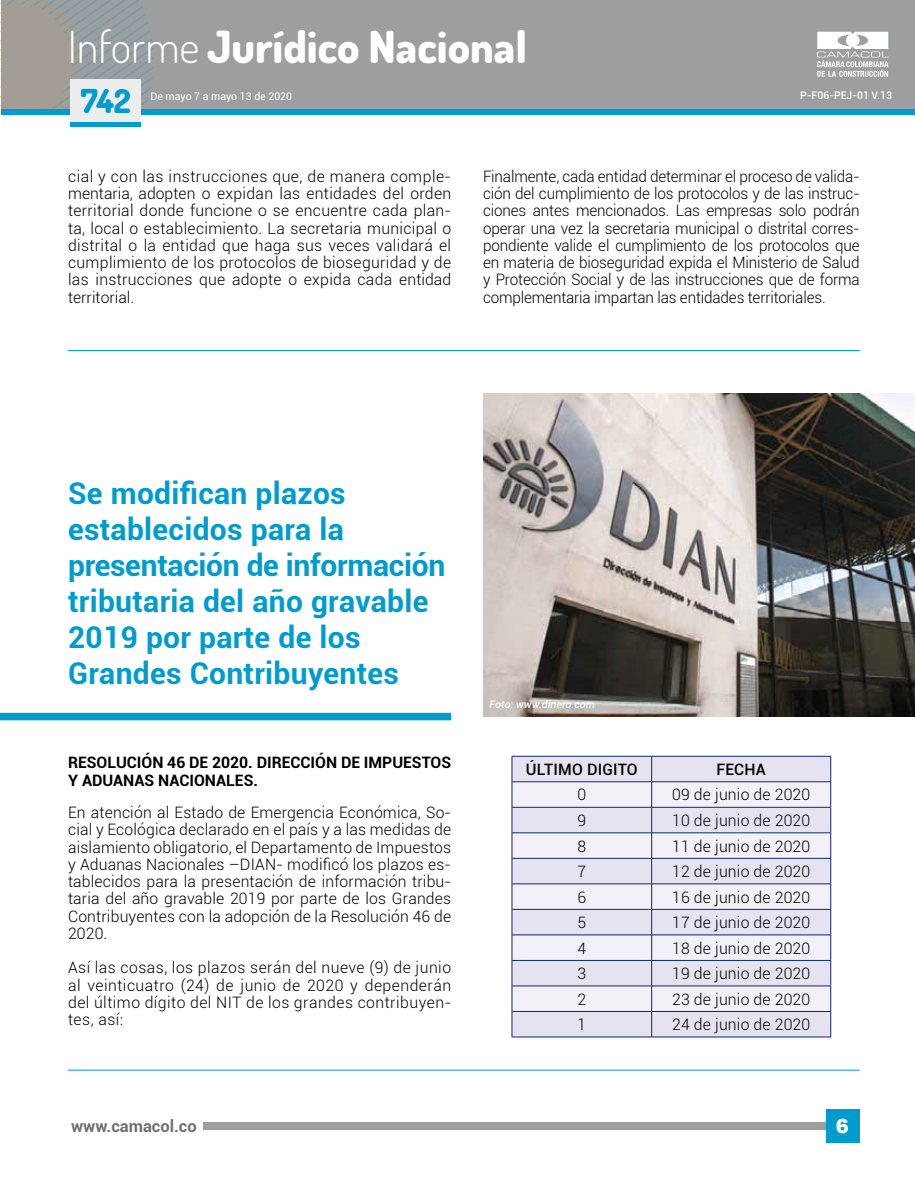
<style>
.page{position:relative;width:915px;height:1191px;background:#fff}
.page>*{position:absolute;margin:0;border:0;box-sizing:border-box;transform-origin:0 0}
.t1{font:800 44.25px "Dosis";color:#fff}
.t2{font:800 33px "Dosis";color:#009cce}
.t3{font:700 30px/36px "Roboto";letter-spacing:.01em;color:#009cce}
.t4{font:900 19.5px "Roboto";color:#fff}
.t5{font:900 19.5px "Arial";color:#fff}
.t6{font:700 16.5px "Roboto";color:#707172}
.t7{font:300 15.75px/17.2px "Roboto";letter-spacing:.01em;color:#000;text-align:justify}
.t8{font:700 15.75px/18px "Roboto";color:#000}
.t9{font:500 15.75px "Roboto";letter-spacing:.01em;color:#000}
.t10{font:10.5px "Roboto";color:#fff}
.t11{font:italic 500 10.5px "Roboto";color:#fff}
.t12{font:500 10.5px "Roboto";color:#fff}
.s1{font-weight:300}
</style>
<div class="page">
<div style="left:203px;top:1122px;width:655px;height:7px;background:#9c9e9f"></div>
<div style="left:825px;top:1109px;width:33px;height:34px;background:#009cce"></div>
<div style="left:1px;top:0;width:913px;height:108px;background:#9c9e9f"></div>
<div style="left:1px;top:109px;width:913px;height:5px;background:#009cce"></div>
<svg style="left:1px;top:0;width:158px;height:109px"></svg>
<svg style="left:817px;top:32px;width:71px;height:45px"></svg>
<div style="left:70px;top:122px;width:70px;height:5px;background:#009cce"></div>
<div style="left:70px;top:79px;width:70px;height:43px;background:#eceded"></div>
<div style="left:0;top:713px;width:451px;height:7px;background:#009cce"></div>
<div style="left:512px;top:757px;width:318px;height:279px;background:#e5e3ef"></div>
<svg style="left:512px;top:782px;width:318px;height:229px;fill:#f2f1f7"></svg>
<hr style="left:511px;top:756px;width:140px;height:1px;background:#122372">
<hr style="left:651px;top:756px;width:179px;height:1px;background:#122372">
<hr style="left:511px;top:781px;width:140px;height:1px;background:#122372">
<hr style="left:651px;top:781px;width:179px;height:1px;background:#122372">
<hr style="left:511px;top:807px;width:140px;height:1px;background:#122372">
<hr style="left:651px;top:807px;width:179px;height:1px;background:#122372">
<hr style="left:511px;top:832px;width:140px;height:1px;background:#122372">
<hr style="left:651px;top:832px;width:179px;height:1px;background:#122372">
<hr style="left:511px;top:858px;width:140px;height:1px;background:#122372">
<hr style="left:651px;top:858px;width:179px;height:1px;background:#122372">
<hr style="left:511px;top:883px;width:140px;height:1px;background:#122372">
<hr style="left:651px;top:883px;width:179px;height:1px;background:#122372">
<hr style="left:511px;top:909px;width:140px;height:1px;background:#122372">
<hr style="left:651px;top:909px;width:179px;height:1px;background:#122372">
<hr style="left:511px;top:934px;width:140px;height:1px;background:#122372">
<hr style="left:651px;top:934px;width:179px;height:1px;background:#122372">
<hr style="left:511px;top:960px;width:140px;height:1px;background:#122372">
<hr style="left:651px;top:960px;width:179px;height:1px;background:#122372">
<hr style="left:511px;top:985px;width:140px;height:1px;background:#122372">
<hr style="left:651px;top:985px;width:179px;height:1px;background:#122372">
<hr style="left:511px;top:1011px;width:140px;height:1px;background:#122372">
<svg style="left:511px;top:756px;width:1px;height:280px"></svg>
<hr style="left:651px;top:1011px;width:179px;height:1px;background:#122372">
<svg style="left:651px;top:756px;width:1px;height:280px"></svg>
<svg style="left:830px;top:756px;width:1px;height:280px"></svg>
<hr style="left:511px;top:1036px;width:140px;height:1px;background:#122372">
<hr style="left:651px;top:1036px;width:179px;height:1px;background:#122372">
<img style="left:483px;top:393px;width:431px;height:323px">
<hr style="left:68px;top:350px;width:791px;height:1px;background:#009cce">
<hr style="left:68px;top:1069px;width:791px;height:1px;background:#009cce">
<h1 class="t1" style="left:68px;top:18px;width:460px"><span class="s1">Informe</span> Jurídico Nacional</h1>
<h2 class="t2" style="left:81px;top:80px;width:51px">742</h2>
<p class="t10" style="left:150px;top:89px;width:143px">De mayo 7 a mayo 13 de 2020</p>
<p class="t12" style="left:800px;top:87px;width:93px">P-F06-PEJ-01 V.13</p>
<p class="t7" style="left:68px;top:167px;width:384px">cial y con las instrucciones que, de manera comple&shy;mentaria, adopten o expidan las entidades del orden territorial donde funcione o se encuentre cada plan&shy;ta, local o establecimiento. La secretaria municipal o distrital o la entidad que haga sus veces validará el cumplimiento de los protocolos de bioseguridad y de las instrucciones que adopte o expida cada entidad territorial.</p>
<p class="t7" style="left:483px;top:167px;width:378px">Finalmente, cada entidad determinar el proceso de valida&shy;ción del cumplimiento de los protocolos y de las instruc&shy;ciones antes mencionados. Las empresas solo podrán operar una vez la secretaria municipal o distrital corres&shy;pondiente valide el cumplimiento de los protocolos que en materia de bioseguridad expida el Ministerio de Salud y Protección Social y de las instrucciones que de forma complementaria impartan las entidades territoriales.</p>
<h3 class="t3" style="left:68px;top:474px;width:378px">Se modifican plazos establecidos para la presentación de información tributaria del año gravable<br>2019 por parte de los<br>Grandes Contribuyentes</h3>
<p class="t8" style="left:68px;top:752px;width:383px">Resolución 46 de 2020. Di rección de Impuestos y Aduanas Nacionales.</p>
<p class="t7" style="left:68px;top:803px;width:384px">En atención al Estado de Emergencia Económica, So&shy;cial y Ecológica declarado en el país y a las medidas de aislamiento obligatorio, el Departamento de Impuestos y Aduanas Nacionales –DIAN- modificó los plazos es&shy;tablecidos para la presentación de información tribu&shy;taria del año gravable 2019 por parte de los Grandes Contribuyentes con la adopción de la Resolución 46 de 2020.</p>
<p class="t7" style="left:68px;top:958px;width:384px">Así las cosas, los plazos serán del nueve (9) de junio al veinticuatro (24) de junio de 2020 y dependerán del último dígito del NIT de los grandes contribuyen&shy;tes, así:</p>
<p class="t11" style="left:489px;top:696px;width:107px">Foto: www.dinero.com</p>
<p class="t9" style="left:525px;top:758px;width:113px">ÚLTIMO DIGITO</p>
<p class="t9" style="left:716px;top:758px;width:51px">FECHA</p>
<p class="t7" style="left:577px;top:785px;width:10px">0</p>
<p class="t7" style="left:672px;top:785px;width:139px">09 de junio de 2020</p>
<p class="t7" style="left:577px;top:811px;width:10px">9</p>
<p class="t7" style="left:672px;top:811px;width:139px">10 de junio de 2020</p>
<p class="t7" style="left:577px;top:836px;width:10px">8</p>
<p class="t7" style="left:672px;top:836px;width:139px">11 de junio de 2020</p>
<p class="t7" style="left:577px;top:862px;width:10px">7</p>
<p class="t7" style="left:672px;top:862px;width:139px">12 de junio de 2020</p>
<p class="t7" style="left:577px;top:887px;width:10px">6</p>
<p class="t7" style="left:672px;top:887px;width:139px">16 de junio de 2020</p>
<p class="t7" style="left:577px;top:913px;width:10px">5</p>
<p class="t7" style="left:672px;top:913px;width:139px">17 de junio de 2020</p>
<p class="t7" style="left:577px;top:938px;width:10px">4</p>
<p class="t7" style="left:672px;top:938px;width:139px">18 de junio de 2020</p>
<p class="t7" style="left:577px;top:964px;width:10px">3</p>
<p class="t7" style="left:672px;top:964px;width:139px">19 de junio de 2020</p>
<p class="t7" style="left:577px;top:990px;width:10px">2</p>
<p class="t7" style="left:672px;top:990px;width:139px">23 de junio de 2020</p>
<p class="t7" style="left:577px;top:1015px;width:10px">1</p>
<p class="t7" style="left:672px;top:1015px;width:139px">24 de junio de 2020</p>
<p class="t5" style="left:835px;top:1111px;width:15px">6</p>
<p class="t6" style="left:71px;top:1114px;width:127px">www.camacol.co</p>
<p class="t4" style="left:836px;top:1114px;width:13px">1</p>
</div>
